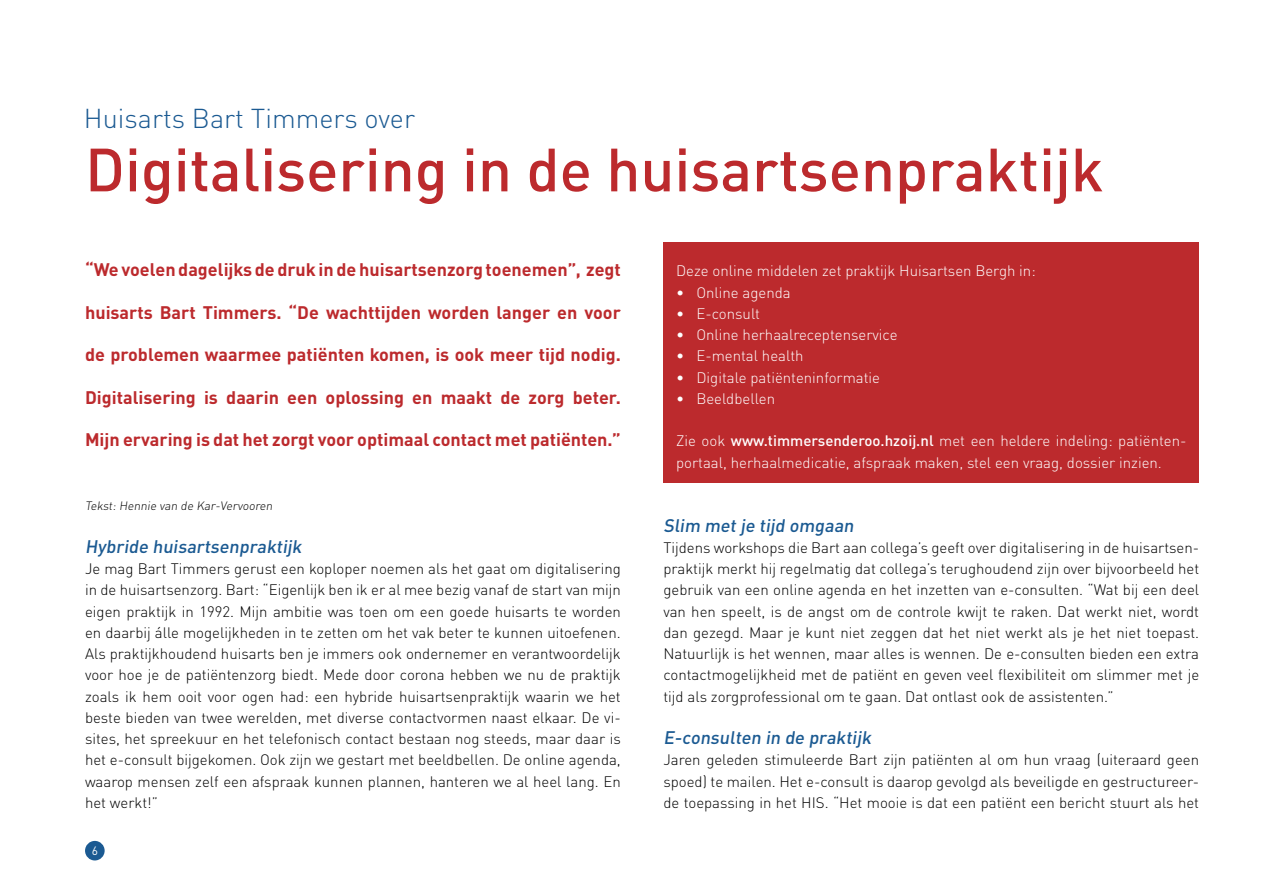
<style>
.page{position:relative;width:1263px;height:893px;background:#fff}
.page>*{position:absolute;margin:0;border:0;box-sizing:border-box;transform-origin:0 0}
.t1{font:500 60px "DINOT";color:#bc2a2d}
.t2{font:300 27px "DINOT";color:#1b5a92}
.t3{font:700 18px "DINOT";color:#bc2a2d}
.t4{font:500 18px "DINOT";color:#1b5a92}
.t5{font:300 15px/21.3px "DINOT";color:#000;text-align:justify}
.t6{font:300 15px/21.3px "DINOT";color:#fff}
.t7{font:300 12px "DINOT";color:#000}
.t8{font:12px "DINOT";color:#fff}
.s1{font-weight:500}
</style>
<div class="page">
<div style="left:85px;top:841px;width:20px;height:19px;background:#1b5a92;border-radius:50%"></div>
<div style="left:663px;top:242px;width:536px;height:241px;background:#bc2a2d"></div>
<h2 class="t2" style="left:84px;top:101px;width:333px">Huisarts Bart Timmers over</h2>
<h1 class="t1" style="left:85px;top:131px;width:1020px">Digitalisering in de huisartsenpraktijk</h1>
<p class="t3" style="left:85px;top:258px;width:537px">“We voelen dagelijks de druk in de huisartsenzorg toenemen”, zegt</p>
<p class="t3" style="left:85px;top:301px;width:537px">huisarts Bart Timmers. “De wachttijden worden langer en voor</p>
<p class="t3" style="left:85px;top:343px;width:537px">de problemen waarmee patiënten komen, is ook meer tijd nodig.</p>
<p class="t3" style="left:85px;top:386px;width:537px">Digitalisering is daarin een oplossing en maakt de zorg beter.</p>
<p class="t3" style="left:85px;top:428px;width:537px">Mijn ervaring is dat het zorgt voor optimaal contact met patiënten.”</p>
<p class="t7" style="left:85px;top:499px;width:191px">Tekst: Hennie van de Kar-Vervooren</p>
<p class="t4" style="left:85px;top:535px;width:221px">Hybride huisartsenpraktijk</p>
<p class="t5" style="left:85px;top:558px;width:537px">Je mag Bart Timmers gerust een koploper noemen als het gaat om digitalisering in de huisartsenzorg. Bart: “Eigenlijk ben ik er al mee bezig vanaf de start van mijn eigen praktijk in 1992. Mijn ambitie was toen om een goede huisarts te worden en daarbij álle mogelijkheden in te zetten om het vak beter te kunnen uitoefenen.<br>Als praktijkhoudend huisarts ben je immers ook ondernemer en verantwoordelijk voor hoe je de patiëntenzorg biedt. Mede door corona hebben we nu de praktijk zoals ik hem ooit voor ogen had: een hybride huisartsenpraktijk waarin we het beste bieden van twee werelden, met diverse contactvormen naast elkaar. De vi&shy;sites, het spreekuur en het telefonisch contact bestaan nog steeds, maar daar is het e-consult bijgekomen. Ook zijn we gestart met beeldbellen. De online agenda, waarop mensen zelf een afspraak kunnen plannen, hanteren we al heel lang. En het werkt!”</p>
<p class="t8" style="left:92px;top:843px;width:8px">6</p>
<p class="t6" style="left:676px;top:260px;width:361px">Deze online middelen zet praktijk Huisartsen Bergh in:</p>
<p class="t6" style="left:676px;top:281px;width:116px">• Online agenda</p>
<p class="t6" style="left:676px;top:303px;width:86px">• E-consult</p>
<p class="t6" style="left:676px;top:324px;width:223px">• Online herhaalreceptenservice</p>
<p class="t6" style="left:676px;top:345px;width:129px">• E-mental health</p>
<p class="t6" style="left:676px;top:366px;width:205px">• Digitale patiënteninformatie</p>
<p class="t6" style="left:676px;top:388px;width:100px">• Beeldbellen</p>
<p class="t6" style="left:676px;top:430px;width:512px">Zie ook <span class="s1">www.timmersenderoo.hzoij.nl</span> met een heldere indeling: patiënten&shy;portaal, herhaalmedicatie, afspraak maken, stel een vraag, dossier inzien.</p>
<p class="t4" style="left:663px;top:513px;width:195px">Slim met je tijd omgaan</p>
<p class="t5" style="left:663px;top:537px;width:537px">Tijdens workshops die Bart aan collega’s geeft over digitalisering in de huisartsen&shy;praktijk merkt hij regelmatig dat collega’s terughoudend zijn over bijvoorbeeld het gebruik van een online agenda en het inzetten van e-consulten. “Wat bij een deel van hen speelt, is de angst om de controle kwijt te raken. Dat werkt niet, wordt dan gezegd. Maar je kunt niet zeggen dat het niet werkt als je het niet toepast.<br>Natuurlijk is het wennen, maar alles is wennen. De e-consulten bieden een extra contactmogelijkheid met de patiënt en geven veel flexibiliteit om slimmer met je tijd als zorgprofessional om te gaan. Dat ontlast ook de assistenten.”</p>
<p class="t4" style="left:663px;top:726px;width:212px">E-consulten in de praktijk</p>
<p class="t5" style="left:663px;top:749px;width:537px">Jaren geleden stimuleerde Bart zijn patiënten al om hun vraag (uiteraard geen spoed) te mailen. Het e-consult is daarop gevolgd als beveiligde en gestructureer&shy;de toepassing in het HIS. “Het mooie is dat een patiënt een bericht stuurt als het</p>
</div>
